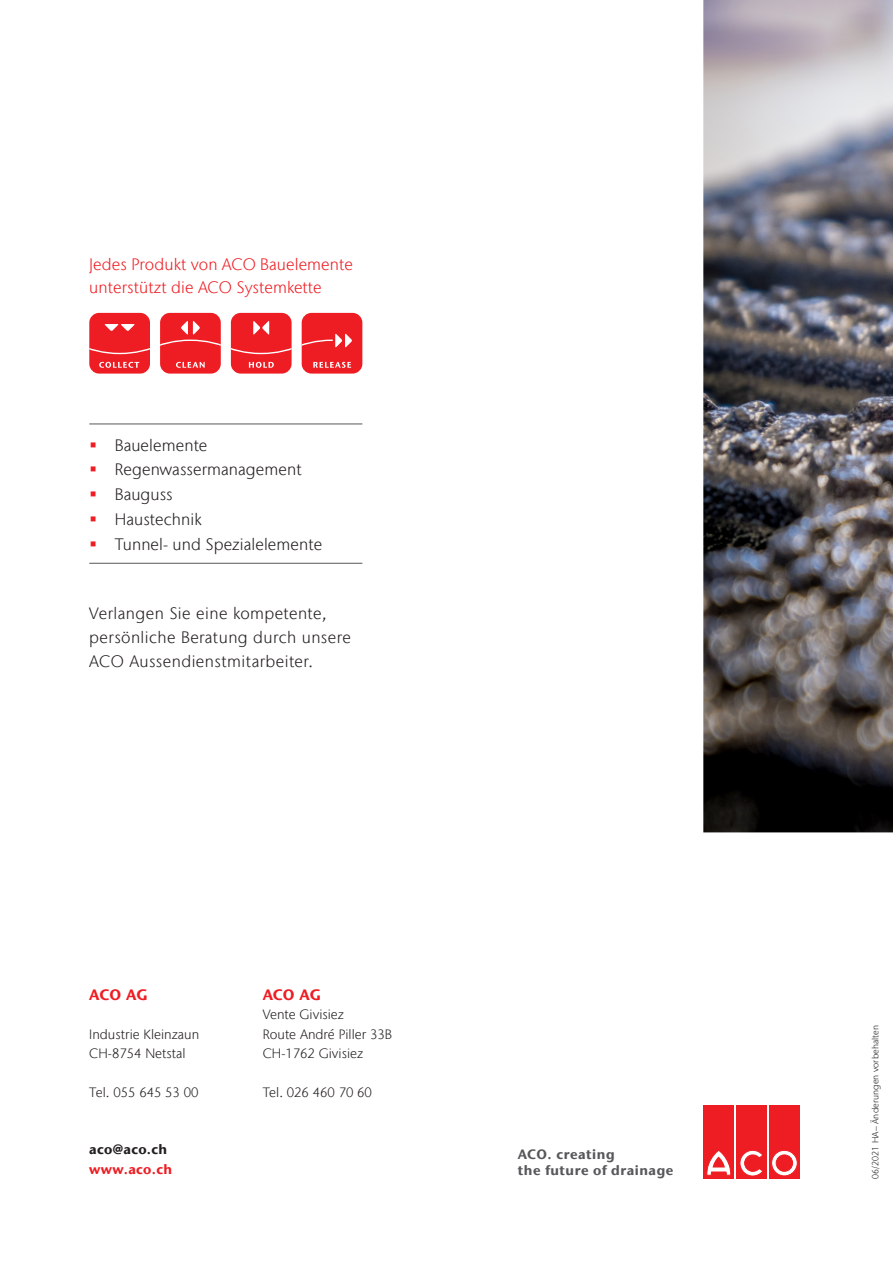
<style>
.page{position:relative;width:893px;height:1263px;background:#fff}
.page>*{position:absolute;margin:0;border:0;box-sizing:border-box;transform-origin:0 0}
.Fließtext{font:300 16.5px/24px "Stone Sans IIITC Com";letter-spacing:.01em;color:#231f20}
.Introduction_text{font:300 16.5px/23.1px "Stone Sans IIITC Com";letter-spacing:.005em;color:#ee1d23}
.Adreßblock{font:700 15px "Stone Sans IIITC Com";color:#ee1d23}
.Adreßblock-2{font:300 13.5px "Stone Sans IIITC Com";color:#231f20}
.Back_Claim{font:700 13.5px/16.5px "Stone Sans IIITC Com";letter-spacing:.04em;color:#57585a}
.Adreßblock-3{font:700 13.5px "Stone Sans IIITC Com";letter-spacing:.02em;color:#231f20}
.Adreßblock-4{font:700 13.5px "Stone Sans IIITC Com";letter-spacing:.02em;color:#ee1d23}
.t1{font:300 9px "Stone Sans IIITC Com";letter-spacing:.01em;color:#231f20}
</style>
<div class="page">
<div style="left:89px;top:313px;width:61px;height:61px;background:#ee1d23;border-radius:10px"></div>
<svg style="left:89px;top:324px;width:61px;height:44px"></svg>
<div style="left:160px;top:313px;width:61px;height:61px;background:#ee1d23;border-radius:10px"></div>
<svg style="left:160px;top:321px;width:61px;height:47px"></svg>
<div style="left:231px;top:313px;width:61px;height:61px;background:#ee1d23;border-radius:10px"></div>
<svg style="left:231px;top:321px;width:61px;height:47px"></svg>
<div style="left:302px;top:313px;width:60px;height:61px;background:#ee1d23;border-radius:10px"></div>
<svg style="left:302px;top:333px;width:50px;height:35px"></svg>
<hr style="left:89px;top:424px;width:273px;height:1px;background:#57585a">
<hr style="left:89px;top:563px;width:273px;height:1px;background:#57585a">
<div style="left:704px;top:1105px;width:30px;height:74px;background:#ee1d23"></div>
<svg style="left:707px;top:1151px;width:24px;height:24px"></svg>
<div style="left:736px;top:1105px;width:31px;height:74px;background:#ee1d23"></div>
<svg style="left:740px;top:1150px;width:22px;height:26px"></svg>
<div style="left:769px;top:1105px;width:30px;height:74px;background:#ee1d23"></div>
<svg style="left:772px;top:1150px;width:25px;height:26px"></svg>
<div style="left:771px;top:1150px;width:26px;height:26px;border:1px solid #ee1d23;border-radius:50%"></div>
<div style="left:776px;top:1155px;width:17px;height:16px;background:#ee1d23;border-radius:50%"></div>
<div style="left:776px;top:1155px;width:17px;height:16px;border:1px solid #ee1d23;border-radius:50%"></div>
<img style="left:703px;top:0;width:190px;height:832px">
<p class="Introduction_text" style="left:89px;top:253px;width:265px">Jedes Produkt von ACO Bauelemente unterstützt die ACO Systemkette</p>
<p class="Fließtext" style="left:115px;top:433px;width:94px">Bauelemente</p>
<p class="Fließtext" style="left:115px;top:458px;width:188px">Regenwassermanagement</p>
<p class="Fließtext" style="left:115px;top:482px;width:59px">Bauguss</p>
<p class="Fließtext" style="left:115px;top:507px;width:88px">Haustechnik</p>
<p class="Fließtext" style="left:115px;top:532px;width:209px">Tunnel- und Spezialelemente</p>
<p class="Fließtext" style="left:89px;top:601px;width:263px">Verlangen Sie eine kompetente, persönliche Beratung durch unsere<br>ACO Aussendienstmitarbeiter.</p>
<p class="Adreßblock" style="left:89px;top:985px;width:60px">ACO AG</p>
<p class="Adreßblock-2" style="left:89px;top:1026px;width:111px">Industrie Kleinzaun</p>
<p class="Adreßblock-2" style="left:89px;top:1045px;width:98px">CH-8754 Netstal</p>
<p class="Adreßblock-2" style="left:89px;top:1084px;width:111px">Tel. 055 645 53 00</p>
<p class="Adreßblock-3" style="left:89px;top:1141px;width:79px">aco@aco.ch</p>
<p class="Adreßblock-4" style="left:89px;top:1160px;width:84px">www.aco.ch</p>
<p class="Adreßblock" style="left:263px;top:985px;width:60px">ACO AG</p>
<p class="Adreßblock-2" style="left:263px;top:1006px;width:83px">Vente Givisiez</p>
<p class="Adreßblock-2" style="left:263px;top:1026px;width:131px">Route André Piller 33B</p>
<p class="Adreßblock-2" style="left:263px;top:1045px;width:102px">CH-1762 Givisiez</p>
<p class="Adreßblock-2" style="left:263px;top:1084px;width:111px">Tel. 026 460 70 60</p>
<p class="Back_Claim" style="left:518px;top:1145px;width:157px">ACO. creating<br>the future of drainage</p>
<p class="t1" style="left:870px;top:1179px;width:155px;rotate:-90deg">06/2021 HA– Änderungen vorbehalten</p>
</div>
